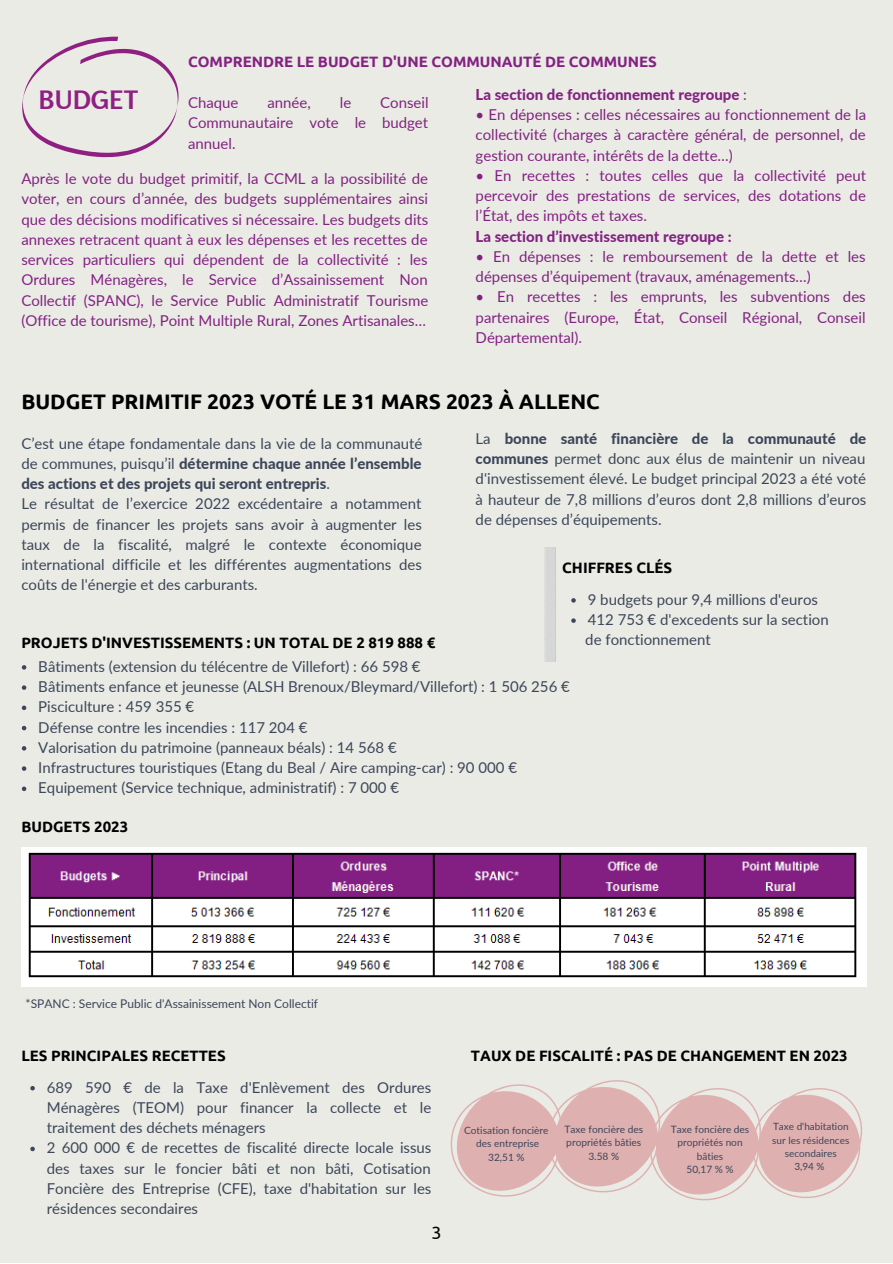
<style>
.page{position:relative;width:893px;height:1264px;background:#fff}
.page>*{position:absolute;margin:0;border:0;box-sizing:border-box;transform-origin:0 0}
.t1{font:700 25.2px "Rosario";letter-spacing:.02em;color:#901f82}
.t2{font:700 21px "Ubuntu";color:#000}
.t3{font:18px "Ubuntu";color:#000}
.t4{font:15px/20.2px "Lato";color:#3d465a;text-align:justify}
.t5{font:15px/20.2px "Lato";color:#842183;text-align:justify}
.t6{font:800 15px/20.2px "Lato";color:#3d465a;text-align:justify}
.t7{font:700 15px "Ubuntu";color:#000}
.t8{font:800 15px "Lato";color:#842183}
.t9{font:700 15px "Ubuntu";color:#842183}
.t10{font:12px "Lato";color:#3d465a}
.t11{font:10.2px/13.5px "Lato";color:#3d465a}
.t12{font:10.05px/13.5px "Lato";color:#3d465a;text-align:center}
.s1{font-weight:400}
.s2{font-weight:800}
</style>
<div class="page">
<div style="left:0;top:0;width:892px;height:1262px;background:#e9ebe4"></div>
<svg style="left:22px;top:36px;width:156px;height:122px"></svg>
<svg style="left:450px;top:1080px;width:412px;height:120px"></svg>
<svg style="left:22px;top:665px;width:4px;height:4px"></svg>
<svg style="left:22px;top:685px;width:4px;height:5px"></svg>
<svg style="left:22px;top:705px;width:4px;height:5px"></svg>
<svg style="left:22px;top:725px;width:4px;height:5px"></svg>
<svg style="left:22px;top:746px;width:4px;height:4px"></svg>
<svg style="left:22px;top:766px;width:4px;height:4px"></svg>
<svg style="left:22px;top:786px;width:4px;height:5px"></svg>
<img style="left:544px;top:548px;width:32px;height:113px">
<svg style="left:571px;top:598px;width:4px;height:4px"></svg>
<svg style="left:571px;top:618px;width:4px;height:5px"></svg>
<img style="left:21px;top:847px;width:844px;height:139px">
<svg style="left:30px;top:1086px;width:5px;height:4px"></svg>
<svg style="left:30px;top:1146px;width:5px;height:5px"></svg>
<p class="t9" style="left:188px;top:53px;width:470px">COMPRENDRE LE BUDGET D'UNE COMMUNAUTÉ DE COMMUNES</p>
<p class="t8" style="left:475px;top:85px;width:273px">La section de fonctionnement regroupe <span class="s1">:</span></p>
<p class="t5" style="left:475px;top:104px;width:392px">• En dépenses : celles nécessaires au fonctionnement de la collectivité (charges à caractère général, de personnel, de gestion courante, intérêts de la dette…)</p>
<p class="t5" style="left:475px;top:165px;width:392px">• En recettes : toutes celles que la collectivité peut percevoir des prestations de services, des dotations de l’État, des impôts et taxes.</p>
<p class="t8" style="left:475px;top:227px;width:257px">La section d’investissement regroupe :</p>
<p class="t5" style="left:475px;top:246px;width:391px">• En dépenses : le remboursement de la dette et les dépenses d’équipement (travaux, aménagements…)</p>
<p class="t5" style="left:475px;top:286px;width:391px">• En recettes : les emprunts, les subventions des partenaires (Europe, État, Conseil Régional, Conseil Départemental).</p>
<p class="t1" style="left:39px;top:84px;width:101px">BUDGET</p>
<p class="t5" style="left:188px;top:92px;width:242px;text-indent:192px">Conseil Communautaire vote le budget annuel.</p>
<p class="t5" style="left:188px;top:92px;width:52px">Chaque</p>
<p class="t5" style="left:267px;top:92px;width:45px">année,</p>
<p class="t5" style="left:340px;top:92px;width:13px">le</p>
<p class="t5" style="left:21px;top:168px;width:408px">Après le vote du budget primitif, la CCML a la possibilité de voter, en cours d’année, des budgets supplémentaires ainsi que des décisions modificatives si nécessaire. Les budgets dits annexes retracent quant à eux les dépenses et les recettes de services particuliers qui dépendent de la collectivité : les Ordures Ménagères, le Service d’Assainissement Non Collectif (SPANC), le Service Public Administratif Tourisme (Office de tourisme), Point Multiple Rural, Zones Artisanales…</p>
<p class="t2" style="left:21px;top:389px;width:580px">BUDGET PRIMITIF 2023 VOTÉ LE 31 MARS 2023 À ALLENC</p>
<p class="t4" style="left:475px;top:428px;width:392px">La <span class="s2">bonne santé financière de la communauté de communes</span> permet donc aux élus de maintenir un niveau d'investissement élevé. Le budget principal 2023 a été voté à hauteur de 7,8 millions d’euros dont 2,8 millions d’euros de dépenses d’équipements.</p>
<p class="t6" style="left:21px;top:432px;width:402px"><span class="s1">C’est une étape fondamentale dans la vie de la communauté de communes, puisqu’il</span> détermine chaque année l’ensemble des actions et des projets qui seront entrepris<span class="s1">.</span></p>
<p class="t4" style="left:21px;top:493px;width:402px">Le résultat de l’exercice 2022 excédentaire a notamment permis de financer les projets sans avoir à augmenter les taux de la fiscalité, malgré le contexte économique international difficile et les différentes augmentations des coûts de l'énergie et des carburants.</p>
<p class="t7" style="left:562px;top:559px;width:111px">CHIFFRES CLÉS</p>
<p class="t4" style="left:587px;top:589px;width:232px">9 budgets pour 9,4 millions d'euros</p>
<p class="t4" style="left:587px;top:609px;width:242px">412 753 € d'excedents sur la section</p>
<p class="t4" style="left:585px;top:629px;width:127px">de fonctionnement</p>
<p class="t7" style="left:21px;top:634px;width:415px">PROJETS D'INVESTISSEMENTS : UN TOTAL DE 2 819 888 €</p>
<p class="t4" style="left:38px;top:656px;width:384px">Bâtiments (extension du télécentre de Villefort) : 66 598 €</p>
<p class="t4" style="left:38px;top:676px;width:533px">Bâtiments enfance et jeunesse (ALSH Brenoux/Bleymard/Villefort) : 1 506 256 €</p>
<p class="t4" style="left:38px;top:696px;width:157px">Pisciculture : 459 355 €</p>
<p class="t4" style="left:38px;top:716px;width:271px">Défense contre les incendies : 117 204 €</p>
<p class="t4" style="left:38px;top:737px;width:360px">Valorisation du patrimoine (panneaux béals) : 14 568 €</p>
<p class="t4" style="left:38px;top:757px;width:480px">Infrastructures touristiques (Etang du Beal / Aire camping-car) : 90 000 €</p>
<p class="t4" style="left:38px;top:777px;width:362px">Equipement (Service technique, administratif) : 7 000 €</p>
<p class="t7" style="left:21px;top:818px;width:108px">BUDGETS 2023</p>
<p class="t10" style="left:26px;top:996px;width:294px">*SPANC : Service Public d'Assainissement Non Collectif</p>
<p class="t7" style="left:21px;top:1046px;width:206px">LES PRINCIPALES RECETTES</p>
<p class="t4" style="left:47px;top:1076px;width:386px">689 590 € de la Taxe d'Enlèvement des Ordures Ménagères (TEOM) pour financer la collecte et le traitement des déchets ménagers</p>
<p class="t4" style="left:47px;top:1137px;width:386px">2 600 000 € de recettes de fiscalité directe locale issus des taxes sur le foncier bâti et non bâti, Cotisation Foncière des Entreprise (CFE), taxe d'habitation sur les résidences secondaires</p>
<p class="t3" style="left:431px;top:1222px;width:12px">3</p>
<p class="t7" style="left:471px;top:1046px;width:378px">TAUX DE FISCALITÉ : PAS DE CHANGEMENT EN 2023</p>
<p class="t12" style="left:464px;top:1123px;width:86px">Cotisation foncière</p>
<p class="t12" style="left:476px;top:1136px;width:65px">des entreprise</p>
<p class="t12" style="left:488px;top:1150px;width:38px">32,51 %</p>
<p class="t11" style="left:564px;top:1122px;width:80px">Taxe foncière des propriétés bâties</p>
<p class="t11" style="left:588px;top:1149px;width:32px">3.58 %</p>
<p class="t12" style="left:670px;top:1122px;width:80px">Taxe foncière des propriétés non bâties</p>
<p class="t12" style="left:686px;top:1162px;width:49px">50,17 % %</p>
<p class="t12" style="left:772px;top:1119px;width:78px">Taxe d'habitation sur les résidences secondaires</p>
<p class="t12" style="left:794px;top:1159px;width:32px">3,94 %</p>
</div>
